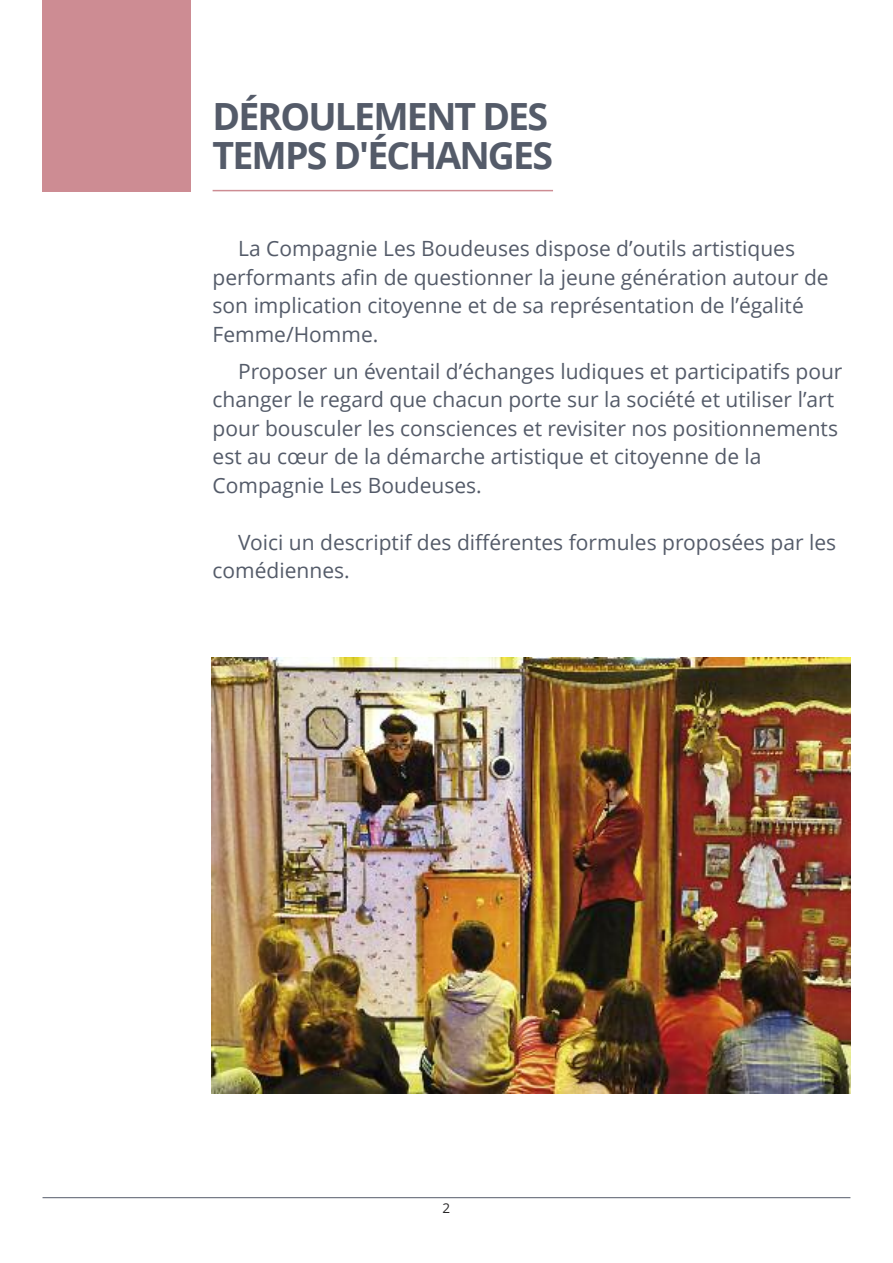
<style>
.page{position:relative;width:893px;height:1263px;background:#fff}
.page>*{position:absolute;margin:0;border:0;box-sizing:border-box;transform-origin:0 0}
.t1{font:700 37.5px/39px "Open Sans";letter-spacing:-.05em;color:#545b69}
.t2{font:21px/28.5px "Open Sans";color:#545b69}
.t3{font:13.5px "Open Sans";color:#272627}
</style>
<div class="page">
<hr style="left:43px;top:1197px;width:807px;height:1px;background:#545b69">
<hr style="left:213px;top:190px;width:340px;height:1px;background:#cd8c93">
<div style="left:43px;top:0;width:148px;height:191px;background:#cd8c93"></div>
<img style="left:212px;top:657px;width:638px;height:436px">
<h1 class="t1" style="left:213px;top:96px;width:342px">DÉROULEMENT DES<br>TEMPS D'ÉCHANGES</h1>
<p class="t2" style="left:213px;top:234px;width:618px;text-indent:26px">La Compagnie Les Boudeuses dispose d’outils artistiques performants afin de questionner la jeune génération autour de son implication citoyenne et de sa représentation de l’égalité Femme/Homme.</p>
<p class="t2" style="left:213px;top:356px;width:631px;text-indent:26px">Proposer un éventail d’échanges ludiques et participatifs pour changer le regard que chacun porte sur la société et utiliser l’art pour bousculer les consciences et revisiter nos positionnements est au cœur de la démarche artistique et citoyenne de la Compagnie Les Boudeuses.</p>
<p class="t2" style="left:213px;top:527px;width:625px;text-indent:26px">Voici un descriptif des différentes formules proposées par les comédiennes.</p>
<p class="t3" style="left:443px;top:1198px;width:9px">2</p>
</div>
